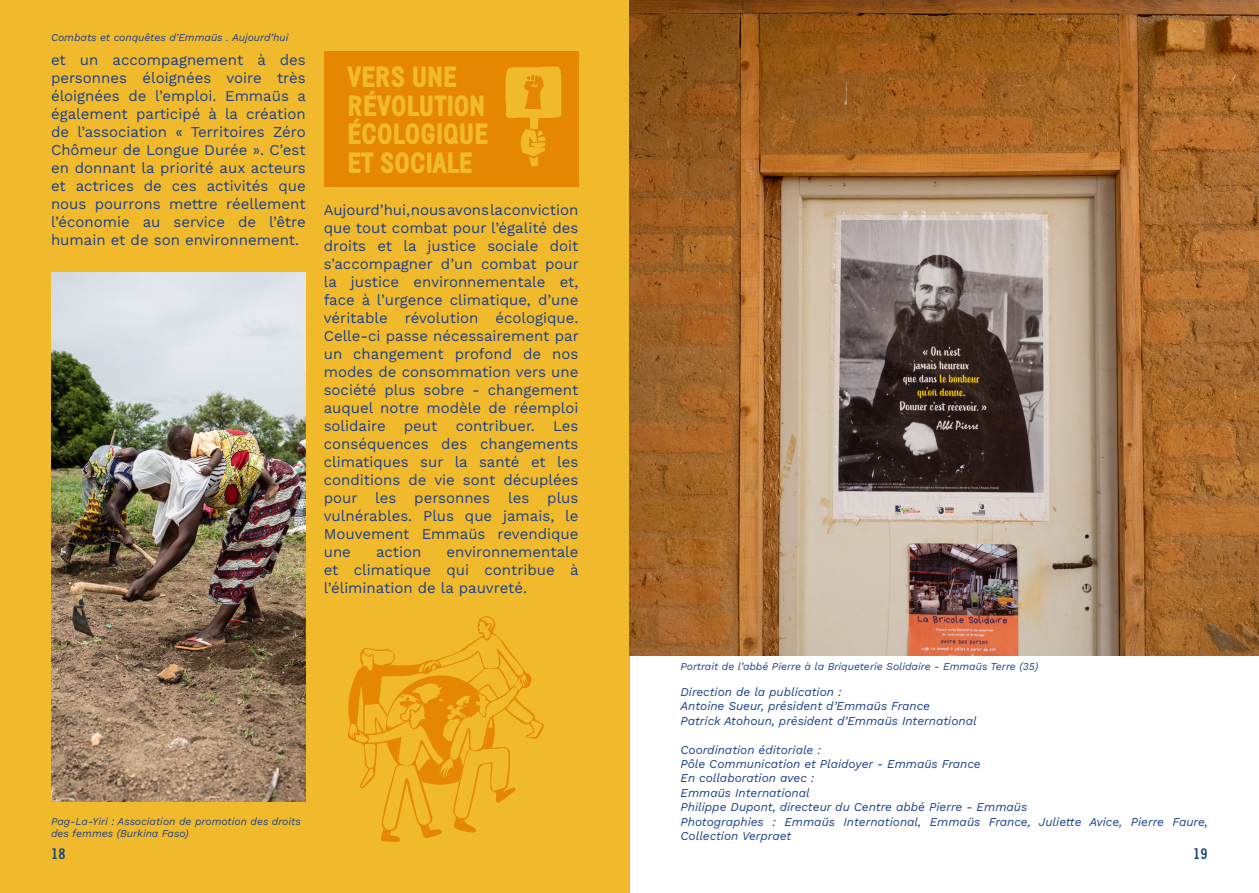
<style>
.page{position:relative;width:1259px;height:893px;background:#fff}
.page>*{position:absolute;margin:0;border:0;box-sizing:border-box;transform-origin:0 0}
._01_Titre{font:900 28.5px/28.5px "Emmaus";color:#f1ba2c}
._03_Texte{font:15px/18px "Work Sans";color:#1b408e;text-align:justify}
.t1{font:700 15px "Emmaus";color:#174581}
._03_Texte-2{font:italic 12px/14.4px "Work Sans";color:#1b408e}
._03_Texte-3{font:italic 10.5px/12.6px "Work Sans";color:#1c428a}
._03_Texte-4{font:italic 10.5px "Work Sans";color:#1b408e}
</style>
<div class="page">
<div style="left:0;top:0;width:629px;height:893px;background:#f1ba2c"></div>
<img style="left:51px;top:272px;width:255px;height:529px">
<img style="left:629px;top:0;width:630px;height:656px">
<svg style="left:348px;top:616px;width:196px;height:226px"></svg>
<div style="left:324px;top:51px;width:254px;height:135px;background:#e58700"></div>
<svg style="left:505px;top:67px;width:57px;height:100px"></svg>
<p class="_03_Texte-4" style="left:51px;top:29px;width:239px">Combats et conquêtes d’Emmaüs . Aujourd’hui</p>
<p class="_03_Texte" style="left:51px;top:50px;width:256px">et un accompagnement à des personnes éloignées voire très éloignées de l’emploi. Emmaüs a également participé à la création de l’association « Territoires Zéro Chômeur de Longue Durée ». C’est en donnant la priorité aux acteurs et actrices de ces activités que nous pourrons mettre réellement l’économie au service de l’être humain et de son environnement.</p>
<p class="_01_Titre" style="left:348px;top:63px;width:143px">VERS UNE<br>RÉVOLUTION<br>ÉCOLOGIQUE</p>
<p class="_01_Titre" style="left:348px;top:148px;width:127px">ET SOCIALE</p>
<p class="_03_Texte" style="left:324px;top:200px;width:256px">Aujourd’hui, nous avons la conviction que tout combat pour l’égalité des droits et la justice sociale doit s’accompagner d’un combat pour la justice environnementale et, face à l’urgence climatique, d’une véritable révolution écologique.<br>Celle-ci passe nécessairement par un changement profond de nos modes de consommation vers une société plus sobre - changement auquel notre modèle de réemploi solidaire peut contribuer. Les conséquences des changements climatiques sur la santé et les conditions de vie sont décuplées pour les personnes les plus vulnérables. Plus que jamais, le Mouvement Emmaüs revendique une</p>
<p class="_03_Texte" style="left:324px;top:542px;width:256px;text-indent:123px">environnementale et climatique qui contribue à l’élimination de la pauvreté.</p>
<p class="_03_Texte" style="left:376px;top:542px;width:47px">action</p>
<p class="_03_Texte-3" style="left:51px;top:814px;width:251px">Pag-La-Yiri : Association de promotion des droits des femmes (Burkina Faso)</p>
<p class="_03_Texte-3" style="left:680px;top:660px;width:359px">Portrait de l’abbé Pierre à la Briqueterie Solidaire - Emmaüs Terre (35)</p>
<p class="_03_Texte-2" style="left:680px;top:684px;width:163px">Direction de la publication :</p>
<p class="_03_Texte-2" style="left:680px;top:698px;width:251px">Antoine Sueur, président d’Emmaüs France</p>
<p class="_03_Texte-2" style="left:680px;top:713px;width:298px">Patrick Atohoun, président d’Emmaüs International</p>
<p class="_03_Texte-2" style="left:680px;top:742px;width:142px">Coordination éditoriale :</p>
<p class="_03_Texte-2" style="left:680px;top:756px;width:301px">Pôle Communication et Plaidoyer - Emmaüs France</p>
<p class="_03_Texte-2" style="left:680px;top:770px;width:135px">En collaboration avec :</p>
<p class="_03_Texte-2" style="left:680px;top:785px;width:131px">Emmaüs International</p>
<p class="_03_Texte-2" style="left:680px;top:799px;width:348px">Philippe Dupont, directeur du Centre abbé Pierre - Emmaüs</p>
<p class="_03_Texte-2" style="left:680px;top:814px;width:529px">Photographies : Emmaüs International, Emmaüs France, Juliette Avice, Pierre Faure,<br>Collection Verpraet</p>
<p class="t1" style="left:51px;top:845px;width:16px">18</p>
<p class="t1" style="left:1193px;top:845px;width:16px">19</p>
</div>
